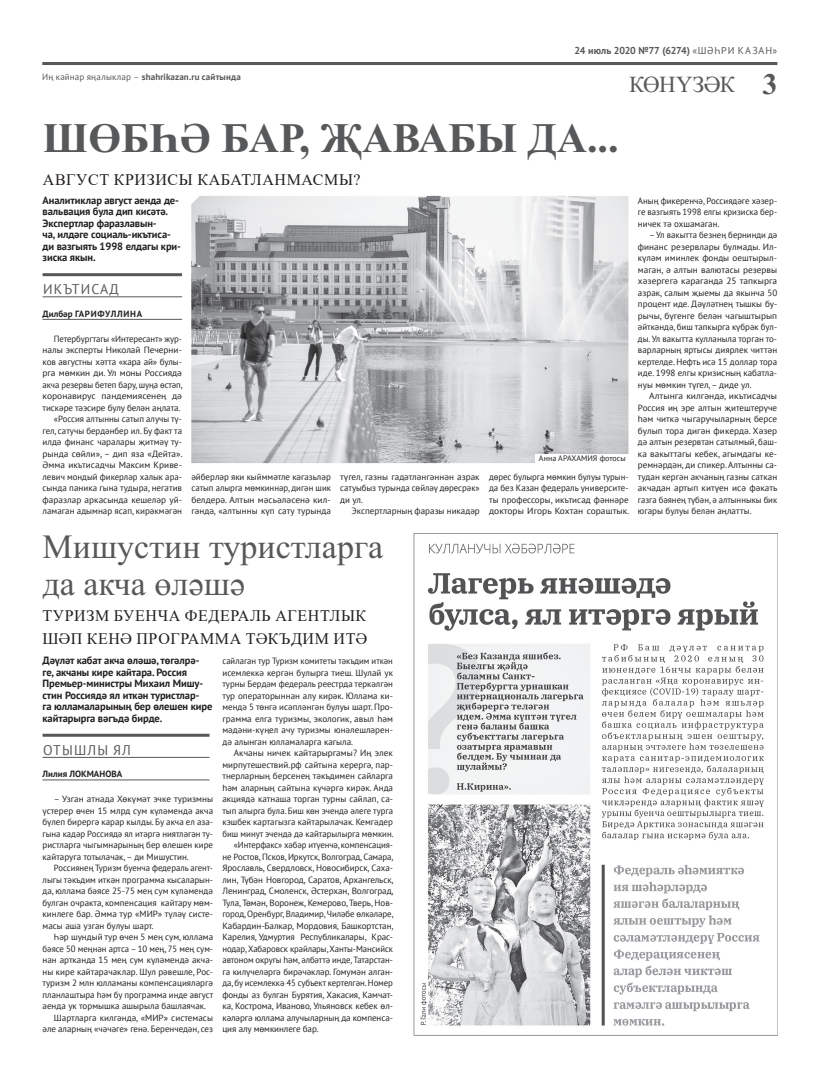
<style>
.page{position:relative;width:820px;height:1078px;background:#fff}
.page>*{position:absolute;margin:0;border:0;box-sizing:border-box;transform-origin:0 0}
.t1{font:700 42px "TT Times New Roman";color:#57585a}
.t2{font:34px/37px "TT Times New Roman";color:#57585a}
.t3{font:23px "TT Times New Roman";letter-spacing:-.02em;color:#57585a}
.t4{font:16px/23px "Times New Roman";letter-spacing:.04em;color:#231f20}
.t5{font:14px "PT Sans";letter-spacing:.085em;color:#57585a}
.t6{font:700 10.5px/11.5px "PT Sans";letter-spacing:-.01em;color:#231f20}
.t7{font:700 10px "PT Sans";letter-spacing:-.02em;color:#57585a}
.t8{font:9px/11.5px "PT Sans";color:#231f20;text-align:justify}
.t9{font:9px/11.5px "PT Sans";color:#231f20;text-align:justify;scale:.96 1}
.t10{font:9px/11.5px "PT Sans";color:#231f20;text-align:justify;scale:1.05 1}
.t11{font:700 9px "PT Sans";letter-spacing:.015em;color:#57585a}
.t12{font:700 9px "PT Sans";letter-spacing:.05em;color:#231f20}
.t13{font:700 9px "PT Sans";letter-spacing:.005em;color:#231f20}
.t14{font:8px "PT Sans";letter-spacing:.005em;color:#231f20}
.s1{font-weight:400}
.s2{font-weight:700;font-size:30px}
</style>
<div class="page">
<img style="left:191px;top:196px;width:437px;height:267px">
<hr style="left:43px;top:273px;width:139px;height:3px;background:#57585a">
<hr style="left:43px;top:296px;width:139px;height:1px;background:#57585a">
<hr style="left:43px;top:319px;width:139px;height:1px;background:#57585a">
<hr style="left:43px;top:733px;width:166px;height:3px;background:#57585a">
<hr style="left:43px;top:756px;width:166px;height:1px;background:#57585a">
<hr style="left:43px;top:779px;width:166px;height:1px;background:#57585a">
<div style="left:535px;top:454px;width:93px;height:9px;background:#fff"></div>
<hr style="left:42px;top:62px;width:735px;height:3px;background:#57585a">
<img style="left:414px;top:533px;width:363px;height:502px">
<p class="t11" style="left:42px;top:71px;width:200px"><span class="s1">Иң кайнар яңалыклар –</span> shahrikazan.ru сайтында</p>
<p class="t7" style="left:574px;top:43px;width:204px">24 июль 2020 №77 (6274) <span class="s1">«ШӘҺРИ КАЗАН»</span></p>
<h3 class="t3" style="left:628px;top:68px;width:150px">КӨНҮЗӘК <span class="s2">3</span></h3>
<h1 class="t1" style="left:42px;top:108px;width:577px">ШӨБҺӘ БАР, ҖАВАБЫ ДА...</h1>
<h3 class="t4" style="left:43px;top:167px;width:319px">АВГУСТ КРИЗИСЫ КАБАТЛАНМАСМЫ?</h3>
<p class="t6" style="left:43px;top:194px;width:140px">Аналитиклар август аенда де&shy;вальвация була дип кисәтә.<br>Экспертлар фаразлавын-<br>ча, илдәге социаль-икътиса&shy;ди вазгыять 1998 елдагы кри&shy;зиска якын.</p>
<h3 class="t5" style="left:43px;top:280px;width:77px">ИКЪТИСАД</h3>
<p class="t12" style="left:43px;top:307px;width:101px">Дилбәр ГАРИФУЛЛИНА</p>
<p class="t8" style="left:43px;top:332px;width:142px;text-align:right">Петербургтагы «Интересант» жур&shy;налы эксперты Николай Печерни&shy;ков августны хәтта «кара ай» булы&shy;рга мөмкин ди. Ул моны Россиядә акча резервы бетеп бару, шуңа өстәп, коронавирус пандемиясенең дә тискәре тәэсире булу белән аңлата. «Россия алтынны сатып алучы тү&shy;гел, сатучы бердәнбер ил. Бу факт та илдә финанс чаралары җитмәү ту&shy;рында сөйли», – дип яза «Дейта».<br>Әмма икътисадчы Максим Криве&shy;левич мондый фикерләр халык ара&shy;сында паника гына тудыра, негатив фаразлар аркасында кешеләр уй&shy;ламаган адымнар ясап, кирәкмәгән</p>
<p class="t8" style="left:191px;top:470px;width:141px">әйберләр яки кыйммәтле кәгазьләр сатып алырга мөмкиннәр, дигән шик белдерә. Алтын мәсьәләсенә кил&shy;гәндә, «алтынны күп сату турында</p>
<p class="t8" style="left:340px;top:470px;width:141px">түгел, газны гадәтләнгәннән азрак сатуыбыз турында сөйләү дөресрәк» ди ул.</p>
<p class="t8" style="left:351px;top:505px;width:130px">Экспертларның фаразы никадәр</p>
<h2 class="t2" style="left:43px;top:527px;width:342px">Мишустин туристларга да акча өләшә</h2>
<h3 class="t4" style="left:42px;top:603px;width:326px">ТУРИЗМ БУЕНЧА ФЕДЕРАЛЬ АГЕНТЛЫК<br>ШӘП КЕНӘ ПРОГРАММА ТӘКЪДИМ ИТӘ</h3>
<p class="t6" style="left:43px;top:654px;width:171px">Дәүләт кабат акча өләшә, төгәлрә&shy;ге, акчаны кире кайтара. Россия<br>Премьер-министры Михаил Мишу&shy;стин Россиядә ял иткән туристлар-<br>га юлламаларының бер өлешен кире кайтарырга вәгъдә бирде.</p>
<h3 class="t5" style="left:43px;top:740px;width:89px">ОТЫШЛЫ ЯЛ</h3>
<p class="t13" style="left:43px;top:767px;width:81px">Лилия ЛОКМАНОВА</p>
<p class="t8" style="left:43px;top:792px;width:172px;text-indent:11px">– Узган атнада Хөкүмәт эчке туризмны үстерер өчен 15 млрд сум күләмендә акча бүлеп бирергә карар кылды. Бу акча ел аза&shy;гына кадәр Россиядә ял итәргә ниятләгән ту&shy;ристларга чыгымнарының бер өлешен кире кайтаруга тотылачак, – ди Мишустин.</p>
<p class="t9" style="left:43px;top:861px;width:179px;text-indent:11px">Россиянең Туризм буенча федераль агент&shy;лыгы тәкъдим иткән программа кысаларын&shy;да, юллама бәясе 25-75 мең сум күләмендә булган очракта, компенсация кайтару мөм&shy;кинлеге бар. Әмма тур «МИР» түләү систе&shy;масы аша узган булуы шарт.</p>
<p class="t8" style="left:54px;top:930px;width:161px">Һәр шундый тур өчен 5 мең сум, юллама</p>
<p class="t8" style="left:43px;top:942px;width:172px">бәясе 50 меңнән артса – 10 мең, 75 мең сум-</p>
<p class="t8" style="left:43px;top:953px;width:172px">нан артканда 15 мең сум күләмендә акча-</p>
<p class="t8" style="left:43px;top:965px;width:171px">ны кире кайтарачаклар. Шул рәвешле, Рос-</p>
<p class="t8" style="left:43px;top:976px;width:172px">туризм 2 млн юлламаны компенсацияләргә</p>
<p class="t8" style="left:43px;top:988px;width:172px">планлаштыра һәм бу программа инде август</p>
<p class="t8" style="left:43px;top:999px;width:165px">аенда ук тормышка ашырыла башлаячак.</p>
<p class="t8" style="left:54px;top:1011px;width:160px">Шартларга килгәндә, «МИР» системасы</p>
<p class="t8" style="left:43px;top:1022px;width:172px">әле аларның «чәчәге» генә. Беренчедән, сез</p>
<p class="t9" style="left:222px;top:654px;width:179px">сайлаган тур Туризм комитеты тәкъдим иткән исемлеккә кергән булырга тиеш. Шулай ук турны Бердәм федераль реестрда теркәлгән тур операторыннан алу кирәк. Юллама ки&shy;мендә 5 төнгә исәпләнгән булуы шарт. Про&shy;грамма елга туризмы, экологик, авыл һәм мәдәни-күңел ачу туризмы юнәлешләрен&shy;дә алынган юлламаларга кагыла.</p>
<p class="t8" style="left:234px;top:746px;width:161px">Акчаны ничек кайтарыргамы? Иң элек</p>
<p class="t8" style="left:222px;top:758px;width:172px">мирпутешествий.рф сайтына керергә, пар-</p>
<p class="t8" style="left:222px;top:769px;width:172px">тнерларның берсенең тәкъдимен сайларга</p>
<p class="t8" style="left:222px;top:781px;width:172px">һәм аларның сайтына күчәргә кирәк. Анда</p>
<p class="t8" style="left:222px;top:792px;width:172px">акциядә катнаша торган турны сайлап, са-</p>
<p class="t8" style="left:222px;top:804px;width:172px">тып алырга була. Биш көн эчендә әлеге турга</p>
<p class="t8" style="left:222px;top:815px;width:172px">кэшбек картагызга кайтарылачак. Кемгәдер</p>
<p class="t8" style="left:222px;top:827px;width:173px">биш минут эчендә дә кайтарылырга мөмкин.</p>
<p class="t9" style="left:234px;top:838px;width:166px">«Интерфакс» хәбәр итүенчә, компенсация-</p>
<p class="t8" style="left:222px;top:850px;width:172px">не Ростов, Псков, Иркутск, Волгоград, Самара,</p>
<p class="t8" style="left:222px;top:861px;width:172px">Ярославль, Свердловск, Новосибирск, Саха-</p>
<p class="t8" style="left:222px;top:873px;width:173px">лин, Түбән Новгород, Саратов, Архангельск,</p>
<p class="t8" style="left:222px;top:884px;width:173px">Ленинград, Смоленск, Әстерхан, Волгоград,</p>
<p class="t8" style="left:222px;top:896px;width:172px">Тула, Төмән, Воронеж, Кемерово, Тверь, Нов-</p>
<p class="t8" style="left:222px;top:907px;width:173px">город, Оренбург, Владимир, Чиләбе өлкәләре,</p>
<p class="t8" style="left:222px;top:919px;width:173px">Кабардин-Балкар, Мордовия, Башкортстан,</p>
<p class="t8" style="left:222px;top:930px;width:172px">Карелия, Удмуртия Республикалары, Крас-</p>
<p class="t8" style="left:222px;top:942px;width:172px">нодар, Хабаровск крайлары, Ханты-Мансийск</p>
<p class="t8" style="left:222px;top:953px;width:172px">автоном округы һәм, әлбәттә инде, Татарстан-</p>
<p class="t8" style="left:222px;top:965px;width:172px">га килүчеләргә бирәчәкләр. Гомумән алган-</p>
<p class="t8" style="left:222px;top:976px;width:172px">да, бу исемлеккә 45 субъект кертелгән. Номер</p>
<p class="t8" style="left:222px;top:988px;width:172px">фонды аз булган Бурятия, Хакасия, Камчат-</p>
<p class="t8" style="left:222px;top:999px;width:172px">ка, Кострома, Иваново, Ульяновск кебек өл-</p>
<p class="t8" style="left:222px;top:1011px;width:172px">кәләргә юллама алучыларның да компенса-</p>
<p class="t8" style="left:222px;top:1022px;width:98px">ция алу мөмкинлеге бар.</p>
<p class="t14" style="left:538px;top:453px;width:88px">Анна АРАХАМИЯ фотосы</p>
<p class="t8" style="left:489px;top:470px;width:142px">дөрес булырга мөмкин булуы турын&shy;да без Казан федераль университе&shy;ты профессоры, икътисад фәннәре докторы Игорь Кохтан сораштык.</p>
<p class="t8" style="left:637px;top:194px;width:141px">Аның фикеренчә, Россиядәге хәзер&shy;ге вазгыять 1998 елгы кризиска бер&shy;ничек тә охшамаган.</p>
<p class="t8" style="left:637px;top:229px;width:141px;text-indent:11px">– Ул вакытта безнең бернинди дә финанс резервлары булмады. Ил&shy;күләм иминлек фонды оештырыл&shy;маган, ә алтын валютасы резервы хәзергегә караганда 25 тапкырга азрак, салым җыемы да якынча 50 процент иде. Дәүләтнең тышкы бу&shy;рычы, бүгенге белән чагыштырып әйткәндә, биш тапкырга күбрәк бул&shy;ды. Ул вакытта кулланыла торган то&shy;варларның яртысы диярлек читтән кертелде. Нефть исә 15 доллар тора иде. 1998 елгы кризисның кабатла&shy;нуы мөмкин түгел, – диде ул.</p>
<p class="t10" style="left:637px;top:390px;width:134px;text-indent:11px">Алтынга килгәндә, икътисадчы Россия иң эре алтын җитештерүче һәм читкә чыгаручыларның берсе булып тора дигән фикердә. Хәзер дә алтын резервтан сатылмый, баш&shy;ка вакыттагы кебек, агымдагы ке&shy;ремнәрдән, ди спикер. Алтынны са&shy;тудан кергән акчаның газны саткан акчадан артып китүен исә фәкать газга бәянең түбән, ә алтынныкы бик югары булуы белән аңлатты.</p>
</div>
